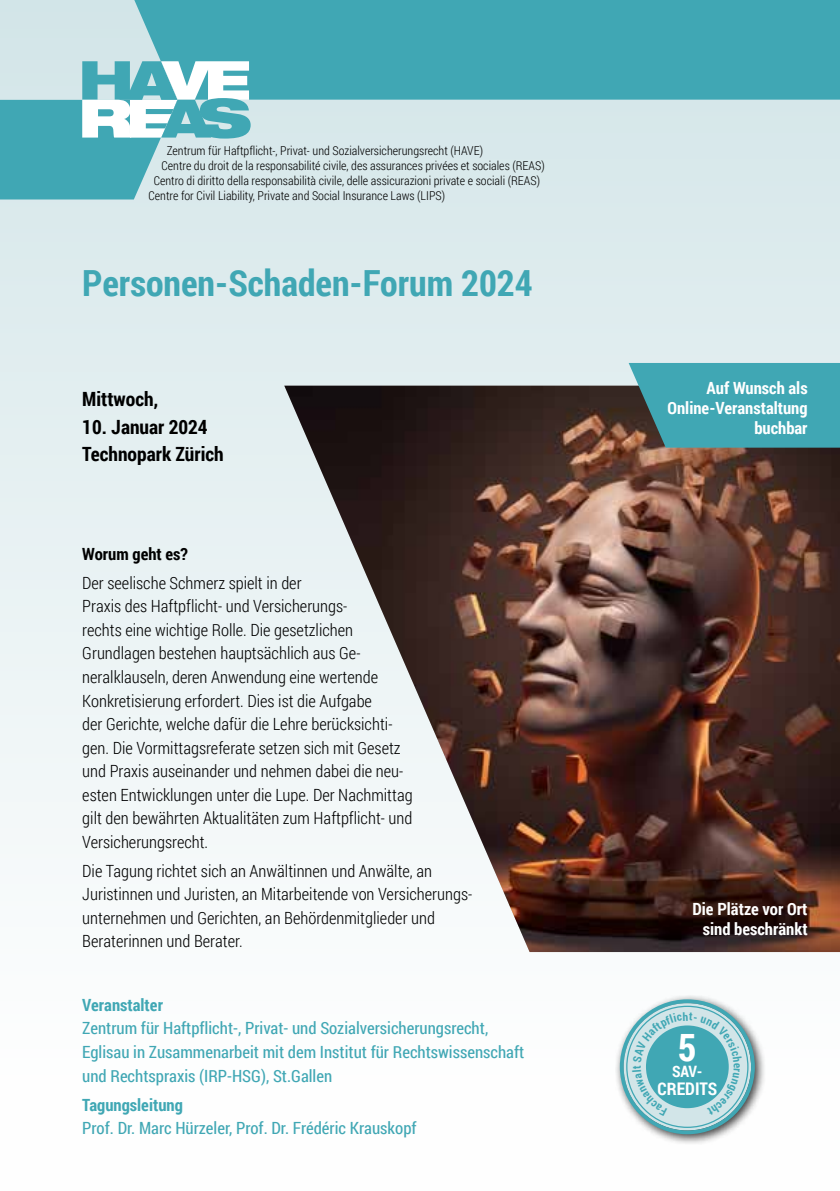
<style>
.page{position:relative;width:840px;height:1191px;background:#fff}
.page>*{position:absolute;margin:0;border:0;box-sizing:border-box;transform-origin:0 0}
.t1{font:700 37.6px "Roboto Condensed";color:#fff}
.t2{font:700 36px "Roboto Condensed";color:#40a7b4}
.t3{font:700 19.6px/27.4px "Roboto Condensed";color:#000}
.t4{font:700 17.4px "Roboto Condensed";color:#fff}
.t5{font:300 16.8px/23.6px "Roboto Condensed";color:#000}
.t6{font:16.8px/23.6px "Roboto Condensed";color:#40a7b4}
.t7{font:700 16.8px/20.2px "Roboto Condensed";color:#fff;text-align:right}
.t8{font:700 16.8px "Roboto Condensed";color:#40a7b4}
.t9{font:700 16.8px "Roboto Condensed";color:#000}
.t10{font:700 15.6px "Roboto Condensed";color:#fff}
.t11{font:300 12.2px "Roboto Condensed";color:#000}
</style>
<div class="page">
<div style="left:0;top:0;width:839px;height:1191px;background:linear-gradient(to bottom,#d2e5e8,#fff)"></div>
<div style="left:134px;top:0;width:705px;height:100px;background:#40a7b4"></div>
<svg style="left:0;top:61px;width:250px;height:138px;background:#8bc8d0"></svg>
<div style="left:613px;top:993px;width:152px;height:152px;background:#000;opacity:.75"></div>
<svg style="left:623px;top:1003px;width:127px;height:127px;background:#b6d8dd"></svg>
<div style="left:619px;top:999px;width:135px;height:135px;border:4px solid #40a7b4;border-radius:50%"></div>
<img style="left:284px;top:386px;width:555px;height:566px">
<svg style="left:628px;top:363px;width:211px;height:84px;background:#429ea9"></svg>
<svg style="left:632px;top:1011px;width:109px;height:105px;background:#86c4cc"></svg>
<p class="t11" style="left:167px;top:143px;width:318px">Zentrum für Haftpflicht-, Privat- und Sozialversicherungsrecht (HAVE)</p>
<p class="t11" style="left:161px;top:157px;width:384px">Centre du droit de la responsabilité civile, des assurances privées et sociales (REAS)</p>
<p class="t11" style="left:154px;top:172px;width:387px">Centro di diritto della responsabilità civile, delle assicurazioni private e sociali (REAS)</p>
<p class="t11" style="left:148px;top:187px;width:298px">Centre for Civil Liability, Private and Social Insurance Laws (LIPS)</p>
<h2 class="t2" style="left:82px;top:257px;width:452px">Personen-Schaden-Forum 2024</h2>
<p class="t3" style="left:82px;top:385px;width:77px">Mittwoch,</p>
<p class="t3" style="left:82px;top:412px;width:143px">10. Januar 2024<br>Technopark Zürich</p>
<p class="t9" style="left:82px;top:542px;width:107px">Worum geht es?</p>
<p class="t5" style="left:82px;top:570px;width:332px">Der seelische Schmerz spielt in der<br>Praxis des Haftpflicht- und Versicherungs-<br>rechts eine wichtige Rolle. Die gesetzlichen Grundlagen bestehen hauptsächlich aus Ge&shy;neralklauseln, deren Anwendung eine wertende Konkretisierung erfordert. Dies ist die Aufgabe<br>der Gerichte, welche dafür die Lehre berücksichti&shy;gen. Die Vormittagsreferate setzen sich mit Gesetz und Praxis auseinander und nehmen dabei die neu&shy;esten Entwicklungen unter die Lupe. Der Nachmittag gilt den bewährten Aktualitäten zum Haftpflicht- und Versicherungsrecht.</p>
<p class="t5" style="left:82px;top:858px;width:391px">Die Tagung richtet sich an Anwältinnen und Anwälte, an Juristinnen und Juristen, an Mitarbeitende von Versicherungs&shy;unternehmen und Gerichten, an Behördenmitglieder und Beraterinnen und Berater.</p>
<p class="t8" style="left:82px;top:993px;width:82px">Veranstalter</p>
<p class="t6" style="left:82px;top:1016px;width:443px">Zentrum für Haftpflicht-, Privat- und Sozialversicherungsrecht,<br>Eglisau in Zusammenarbeit mit dem Institut für Rechtswissenschaft und Rechtspraxis (IRP-HSG), St.Gallen</p>
<p class="t8" style="left:82px;top:1093px;width:102px">Tagungsleitung</p>
<p class="t6" style="left:82px;top:1116px;width:335px">Prof. Dr. Marc Hürzeler, Prof. Dr. Frédéric Krauskopf</p>
<p class="t7" style="left:667px;top:377px;width:141px">Auf Wunsch als<br>Online-Veranstaltung buchbar</p>
<p class="t7" style="left:692px;top:898px;width:117px">Die Plätze vor Ort sind beschränkt</p>
<h1 class="t1" style="left:677px;top:1021px;width:20px">5</h1>
<p class="t10" style="left:671px;top:1060px;width:32px">SAV-</p>
<p class="t4" style="left:657px;top:1076px;width:61px">CREDITS</p>
</div>
